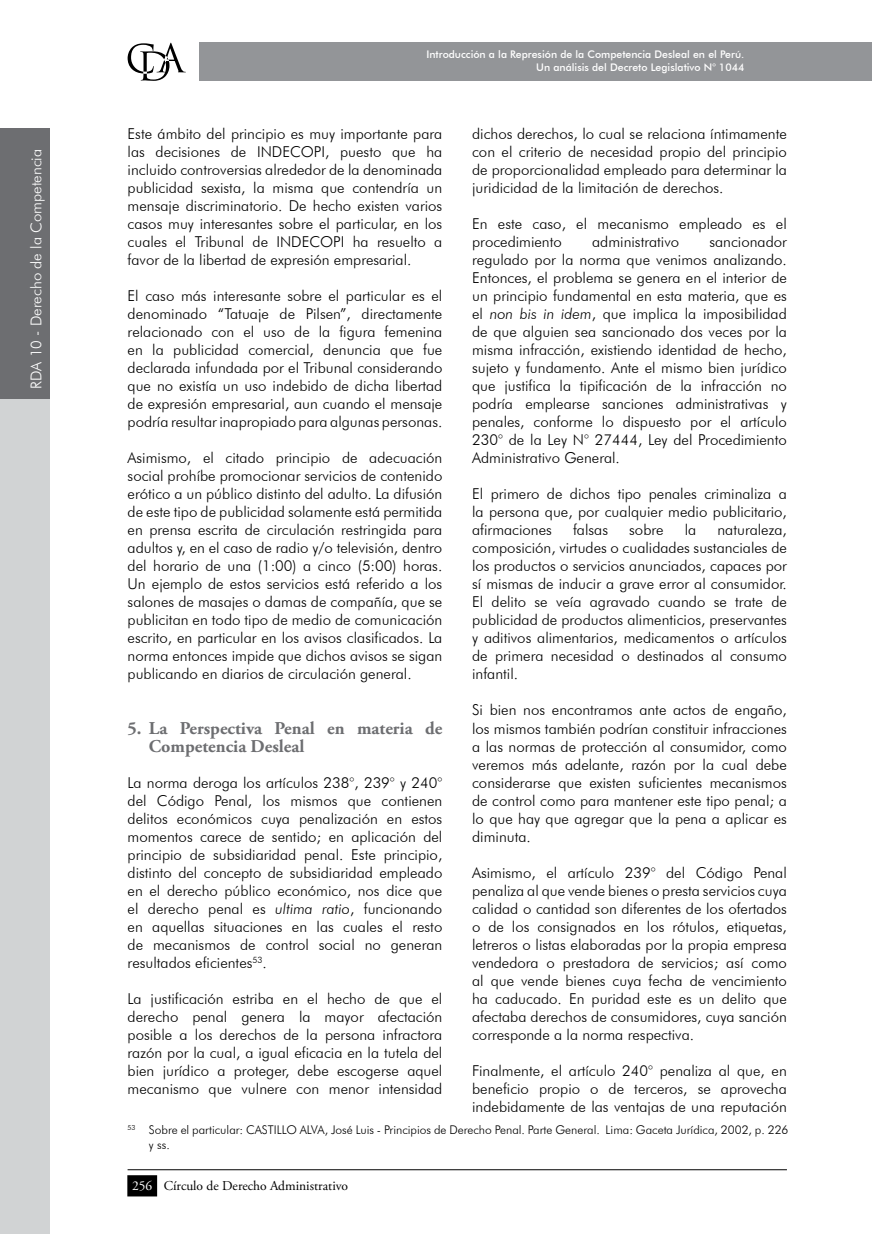
<style>
.page{position:relative;width:872px;height:1234px;background:#fff}
.page>*{position:absolute;margin:0;border:0;box-sizing:border-box;transform-origin:0 0}
.t1{font:700 18px/18px "Adobe Garamond Pro";color:#6d6e71}
.t2{font:300 15px/18px "Futura BT";color:#000;text-align:justify}
.t3{font:300 15px "Futura BT";color:#fff}
.t4{font:13.5px "Adobe Garamond Pro";color:#000}
.t5{font:300 12px "Futura BT";color:#000}
.t6{font:500 10.5px/12.6px "Futura BT";color:#fff;text-align:right}
.s1{font-style:italic}
.s2{color:#fff}
</style>
<div class="page">
<div style="left:199px;top:43px;width:673px;height:38px;background:#939598"></div>
<svg style="left:128px;top:43px;width:58px;height:38px"></svg>
<hr style="left:128px;top:1168px;width:659px;height:1px;background:#000">
<div style="left:128px;top:1175px;width:28px;height:20px;background:#000"></div>
<div style="left:127px;top:1174px;width:30px;height:22px;border:2px solid #000"></div>
<div style="left:0;top:395px;width:50px;height:838px;background:#d1d3d4"></div>
<div style="left:0;top:128px;width:50px;height:271px;background:#6d6e71"></div>
<p class="t3" style="left:27px;top:388px;width:241px;rotate:-90deg">RDA 10 - Derecho de la Competencia</p>
<p class="t6" style="left:426px;top:48px;width:319px">Introducción a la Represión de la Competencia Desleal en el Perú.<br>Un análisis del Decreto Legislativo N° 1044</p>
<p class="t2" style="left:128px;top:125px;width:316px">Este ámbito del principio es muy importante para las decisiones de I NDECOPI, puesto que ha incluido controversias alrededor de la denominada publicidad sexista, la misma que contendría un mensaje discriminatorio. De hecho existen varios casos muy interesantes sobre el particular, en los cuales el Tribunal de I NDECOPI ha resuelto a favor de la libertad de expresión empresarial.</p>
<p class="t2" style="left:128px;top:287px;width:316px">E l caso más interesante sobre el particular es el denominado “Tatuaje de Pilsen”, directamente relacionado con el uso de la figura femenina en la publicidad comercial, denuncia que fue declarada infundada por el Tribunal considerando que no existía un uso indebido de dicha libertad de expresión empresarial, aun cuando el mensaje podría resultar inapropiado para algunas personas.</p>
<p class="t2" style="left:128px;top:449px;width:316px">Asimismo, el citado principio de adecuación social prohíbe promocionar servicios de contenido erótico a un público distinto del adulto. La difusión de este tipo de publicidad solamente está permitida en prensa escrita de circulación restringida para adultos y, en el caso de radio y/o televisión, dentro del horario de una (1:00) a cinco (5:00) horas.<br>Un ejemplo de estos servicios está referido a los salones de masajes o damas de compañía, que se publicitan en todo tipo de medio de comunicación escrito, en particular en los avisos clasificados. La norma entonces impide que dichos avisos se sigan publicando en diarios de circulación general.</p>
<p class="t1" style="left:149px;top:719px;width:295px;text-indent:-21px">5. La Perspectiva Penal en materia de<br>Competencia Desleal</p>
<p class="t2" style="left:128px;top:773px;width:316px">La norma deroga los artículos 238°, 239° y 240° del Código Penal, los mismos que contienen delitos económicos cuya penalización en estos momentos carece de sentido; en aplicación del principio de subsidiaridad penal. Este principio, distinto del concepto de subsidiaridad empleado en el derecho público económico, nos dice que el derecho penal es <span class="s1">ultima ratio</span>, funcionando en aquellas situaciones en las cuales el resto de mecanismos de control social no generan resultados eficientes<sup>53</sup>.</p>
<p class="t2" style="left:128px;top:989px;width:316px">La justificación estriba en el hecho de que el derecho penal genera la mayor afectación posible a los derechos de la persona infractora razón por la cual, a igual eficacia en la tutela del bien jurídico a proteger, debe escogerse aquel mecanismo que vulnere con menor intensidad</p>
<p class="t5" style="left:128px;top:1122px;width:134px"><sup>53</sup> Sobre el particular: CASTI</p>
<p class="t5" style="left:277px;top:1122px;width:513px">LLO ALVA, José Luis - Principios de Derecho Penal. Parte General. Lima: Gaceta Jurídica, 2002, p. 226</p>
<p class="t5" style="left:149px;top:1136px;width:22px">y ss.</p>
<p class="t2" style="left:472px;top:125px;width:316px">dichos derechos, lo cual se relaciona íntimamente con el criterio de necesidad propio del principio de proporcionalidad empleado para determinar la juridicidad de la limitación de derechos.</p>
<p class="t2" style="left:472px;top:215px;width:316px">En este caso, el mecanismo empleado es el procedimiento</p>
<p class="t2" style="left:472px;top:233px;width:316px;text-indent:237px">sancionador regulado por la norma que venimos analizando.<br>Entonces, el problema se genera en el interior de un principio fundamental en esta materia, que es el <span class="s1">non bis in idem</span>, que implica la imposibilidad de que alguien sea sancionado dos veces por la misma infracción, existiendo identidad de hecho, sujeto y fundamento. Ante el mismo bien jurídico que justifica la tipificación de la infracción no podría emplearse sanciones administrativas y penales, conforme lo dispuesto por el artículo 230° de la Ley N° 27444, Ley del Procedimiento Administrativo General.</p>
<p class="t2" style="left:472px;top:485px;width:316px">E l primero de dichos tipo penales criminaliza a la persona que, por cualquier medio publicitario, afirmaciones</p>
<p class="t2" style="left:592px;top:233px;width:89px">administrativo</p>
<p class="t2" style="left:573px;top:521px;width:37px">falsas</p>
<p class="t2" style="left:629px;top:521px;width:36px">sobre</p>
<p class="t2" style="left:684px;top:521px;width:13px">la</p>
<p class="t2" style="left:472px;top:521px;width:316px;text-indent:245px">naturaleza, composición, virtudes o cualidades sustanciales de los productos o servicios anunciados, capaces por sí mismas de inducir a grave error al consumidor.<br>E l delito se veía agravado cuando se trate de publicidad de productos alimenticios, preservantes y aditivos alimentarios, medicamentos o artículos de primera necesidad o destinados al consumo infantil.</p>
<p class="t2" style="left:472px;top:701px;width:316px">Si bien nos encontramos ante actos de engaño, los mismos también podrían constituir infracciones a las normas de protección al consumidor, como veremos más adelante, razón por la cual debe considerarse que existen suficientes mecanismos de control como para mantener este tipo penal; a lo que hay que agregar que la pena a aplicar es diminuta.</p>
<p class="t2" style="left:472px;top:863px;width:316px">Asimismo, el artículo 239° del Código Penal penaliza al que vende bienes o presta servicios cuya calidad o cantidad son diferentes de los ofertados o de los consignados en los rótulos, etiquetas, letreros o listas elaboradas por la propia empresa vendedora o prestadora de servicios; así como al que vende bienes cuya fecha de vencimiento ha caducado. En puridad este es un delito que afectaba derechos de consumidores, cuya sanción corresponde a la norma respectiva.</p>
<p class="t2" style="left:472px;top:1061px;width:316px">Finalmente, el artículo 240° penaliza al que, en beneficio propio o de terceros, se aprovecha indebidamente de las ventajas de una reputación</p>
<p class="t4" style="left:132px;top:1176px;width:218px"><span class="s2">256</span> Círculo de Derecho Administrativo</p>
</div>
